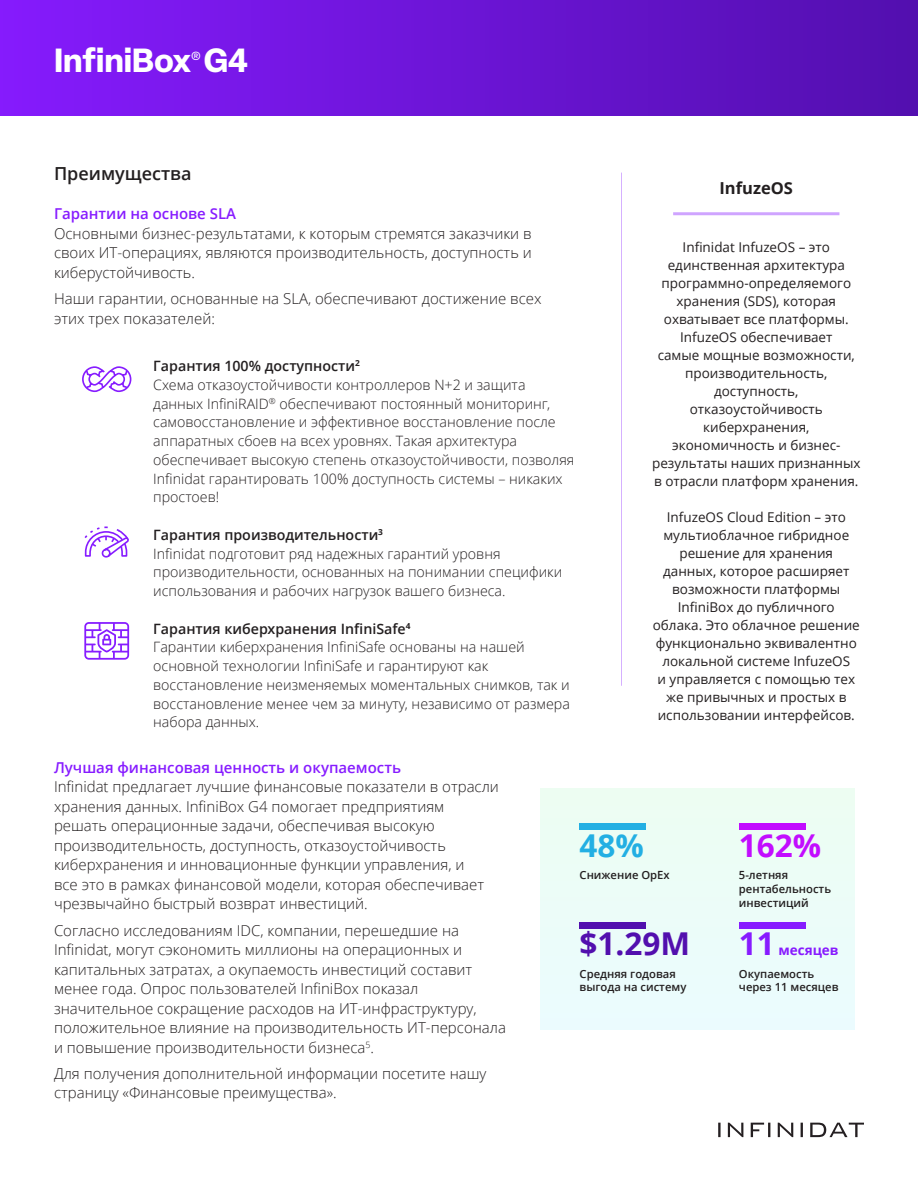
<style>
.page{position:relative;width:918px;height:1188px;background:#fff}
.page>*{position:absolute;margin:0;border:0;box-sizing:border-box;transform-origin:0 0}
.t1{font:700 33px "Elza";color:#fff}
.t2{font:700 31.5px "Open Sans";color:#520fae}
.t3{font:700 31.5px "Open Sans";color:#c20dff}
.t4{font:700 31.5px "Open Sans";color:#23afe3}
.t5{font:700 31.5px "Open Sans";color:#871bff}
.t6{font:600 18px "Open Sans";color:#231f20}
.t7{font:700 16.5px "Open Sans";color:#231f20}
.t8{font:300 15px/19.5px "Open Sans";color:#231f20}
.t9{font:600 15px "Open Sans";color:#871cff}
.t10{font:300 14.25px/18.8px "Open Sans";color:#231f20}
.t11{font:13.5px/18px "Open Sans";color:#231f20;text-align:center}
.t12{font:700 13.5px "Open Sans";color:#871bff}
.t13{font:600 11.25px/14.2px "Open Sans";color:#231f20}
.s1{font-weight:600}
</style>
<div class="page">
<div style="left:0;top:0;width:918px;height:116px;background:linear-gradient(to right,#861bfd,#520faf)"></div>
<hr style="left:621px;top:173px;width:1px;height:513px;background:#871cff">
<svg style="left:82px;top:366px;width:50px;height:27px"></svg>
<svg style="left:84px;top:526px;width:45px;height:32px"></svg>
<svg style="left:84px;top:622px;width:45px;height:38px"></svg>
<svg style="left:718px;top:1123px;width:146px;height:14px"></svg>
<hr style="left:673px;top:212px;width:166px;height:3px;background:#871bff">
<div style="left:541px;top:788px;width:314px;height:242px;background:#ecfcf8"></div>
<div style="left:580px;top:823px;width:66px;height:7px;background:#23afe3"></div>
<div style="left:739px;top:823px;width:67px;height:7px;background:#c20dff"></div>
<div style="left:580px;top:922px;width:66px;height:6px;background:#520fae"></div>
<div style="left:739px;top:922px;width:67px;height:6px;background:#871cff"></div>
<h1 class="t1" style="left:54px;top:37px;width:196px">InfiniBox<sup>®</sup> G4</h1>
<p class="t6" style="left:54px;top:161px;width:139px">Преимущества</p>
<p class="t9" style="left:54px;top:204px;width:184px">Гарантии на основе SLA</p>
<p class="t8" style="left:54px;top:223px;width:479px;text-align:justify">Основными бизнес-результатами, к которым стремятся заказчики в своих ИТ-операциях, являются производительность, доступность и киберустойчивость.</p>
<p class="t8" style="left:54px;top:288px;width:489px">Наши гарантии, основанные на SLA, обеспечивают достижение всех этих трех показателей:</p>
<p class="t10" style="left:153px;top:356px;width:423px"><span class="s1">Гарантия 100% доступности</span><sup>2<br></sup>Схема отказоустойчивости контроллеров N+2 и защита данных InfiniRAID<sup>®</sup> обеспечивают постоянный мониторинг, самовосстановление и эффективное восстановление после аппаратных сбоев на всех уровнях. Такая архитектура обеспечивает высокую степень отказоустойчивости, позволяя Infinidat гарантировать 100% доступность системы – никаких простоев!</p>
<p class="t10" style="left:153px;top:525px;width:411px"><span class="s1">Гарантия производительности</span><sup>3<br></sup>Infinidat подготовит ряд надежных гарантий уровня производительности, основанных на понимании специфики использования и рабочих нагрузок вашего бизнеса.</p>
<p class="t10" style="left:153px;top:619px;width:418px"><span class="s1">Гарантия киберхранения InfiniSafe</span><sup>4<br></sup>Гарантии киберхранения InfiniSafe основаны на нашей основной технологии InfiniSafe и гарантируют как восстановление неизменяемых моментальных снимков, так и восстановление менее чем за минуту, независимо от размера набора данных.</p>
<p class="t9" style="left:54px;top:757px;width:349px">Лучшая финансовая ценность и окупаемость</p>
<p class="t8" style="left:54px;top:777px;width:446px">Infinidat предлагает лучшие финансовые показатели в отрасли хранения данных. InfiniBox G4 помогает предприятиям решать операционные задачи, обеспечивая высокую производительность, доступность, отказоустойчивость киберхранения и инновационные функции управления, и<br>все это в рамках финансовой модели, которая обеспечивает чрезвычайно быстрый возврат инвестиций.</p>
<p class="t8" style="left:54px;top:920px;width:454px">Согласно исследованиям IDC, компании, перешедшие на Infinidat, могут сэкономить миллионы на операционных и капитальных затратах, а окупаемость инвестиций составит менее года. Опрос пользователей InfiniBox показал значительное сокращение расходов на ИТ-инфраструктуру, положительное влияние на производительность ИТ-персонала и повышение производительности бизнеса<sup>5</sup>.</p>
<p class="t8" style="left:54px;top:1063px;width:434px">Для получения дополнительной информации посетите нашу страницу «Финансовые преимущества».</p>
<p class="t7" style="left:720px;top:176px;width:75px">InfuzeOS</p>
<p class="t11" style="left:652px;top:238px;width:210px">Infinidat InfuzeOS – это единственная архитектура программно-определяемого хранения (SDS), которая охватывает все платформы.<br>InfuzeOS обеспечивает<br>самые мощные возможности, производительность, доступность, отказоустойчивость киберхранения, экономичность и бизнес&shy;результаты наших признанных в отрасли платформ хранения.</p>
<p class="t11" style="left:653px;top:508px;width:209px">InfuzeOS Cloud Edition – это мультиоблачное гибридное решение для хранения данных, которое расширяет возможности платформы<br>InfiniBox до публичного облака. Это облачное решение функционально эквивалентно локальной системе InfuzeOS<br>и управляется с помощью тех же привычных и простых в использовании интерфейсов.</p>
<h2 class="t4" style="left:580px;top:823px;width:66px">48%</h2>
<h2 class="t3" style="left:739px;top:823px;width:84px">162%</h2>
<p class="t13" style="left:580px;top:867px;width:92px">Снижение OpEx</p>
<p class="t13" style="left:739px;top:867px;width:94px">5-летняя рентабельность инвестиций</p>
<h2 class="t2" style="left:580px;top:921px;width:112px">$1.29M</h2>
<h2 class="t5" style="left:739px;top:921px;width:37px">11</h2>
<p class="t12" style="left:778px;top:940px;width:62px">месяцев</p>
<p class="t13" style="left:580px;top:967px;width:108px;line-height:13.5px">Средняя годовая выгода на систему</p>
<p class="t13" style="left:739px;top:967px;width:101px;line-height:13.5px">Окупаемость через 11 месяцев</p>
</div>
